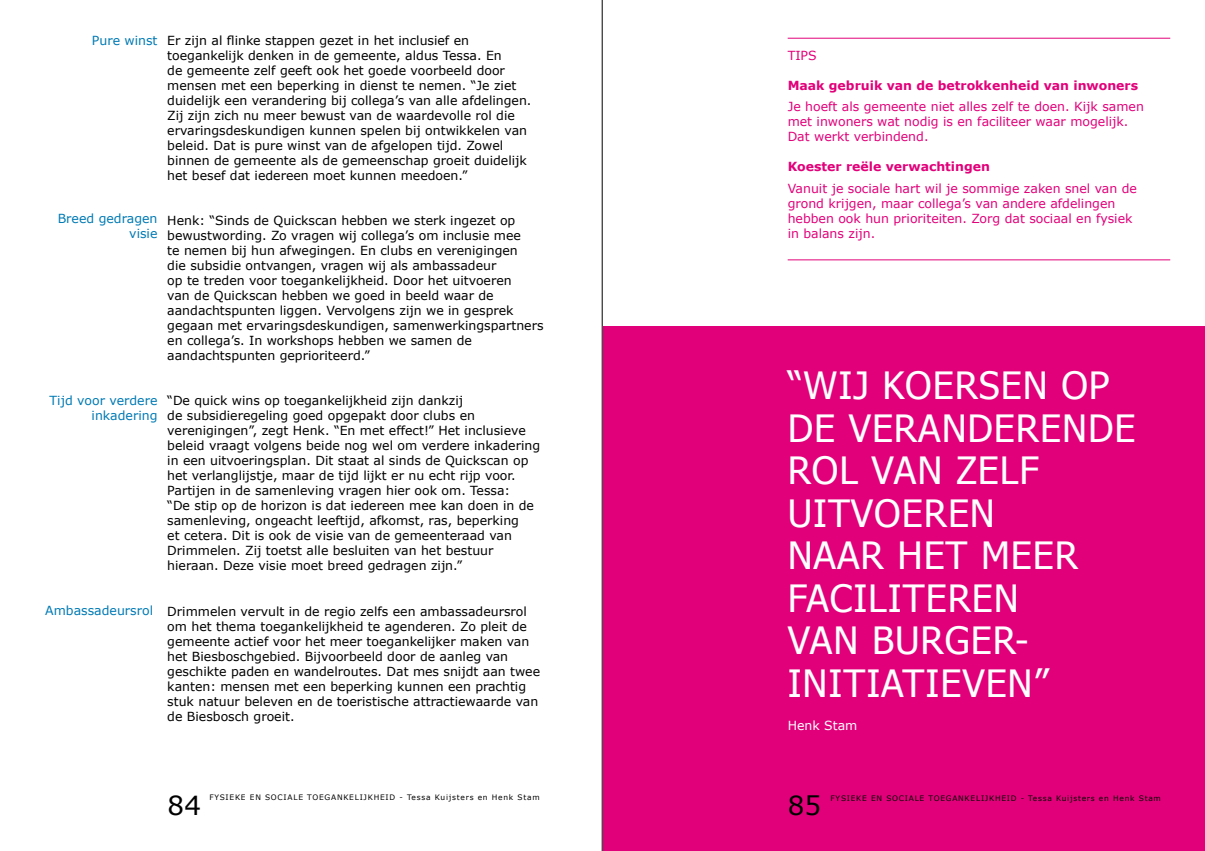
<style>
.page{position:relative;width:1205px;height:851px;background:#fff}
.page>*{position:absolute;margin:0;border:0;box-sizing:border-box;transform-origin:0 0}
.t1{font:37.5px/42.5px "Tahoma";letter-spacing:.025em;color:#fff}
.t2{font:26.25px "Verdana";color:#000}
.t3{font:12.5px/15px "Verdana";color:#000}
.t4{font:12.5px/15px "Verdana";color:#e2007a}
.Kop_4_-_Marge{font:12.5px/15px "Verdana";color:#007ab4;text-align:right}
.t5{font:700 12.5px "Verdana";color:#e2007a}
.t6{font:12.5px "Verdana";color:#fff}
.t7{font:7.5px "Verdana";letter-spacing:.1em;color:#000}
</style>
<div class="page">
<div style="left:603px;top:326px;width:602px;height:524px;background:#e2007a"></div>
<hr style="left:788px;top:38px;width:382px;height:1px;background:#e2007a">
<hr style="left:788px;top:259px;width:382px;height:1px;background:#e2007a">
<hr style="left:602px;top:0;width:1px;height:850px;background:#000">
<h4 class="Kop_4_-_Marge" style="left:92px;top:33px;width:67px">Pure winst</h4>
<h4 class="Kop_4_-_Marge" style="left:58px;top:211px;width:101px">Breed gedragen</h4>
<h4 class="Kop_4_-_Marge" style="left:129px;top:226px;width:30px">visie</h4>
<h4 class="Kop_4_-_Marge" style="left:50px;top:393px;width:109px">Tijd voor verdere inkadering</h4>
<h4 class="Kop_4_-_Marge" style="left:45px;top:603px;width:109px">Ambassadeursrol</h4>
<p class="t3" style="left:167px;top:33px;width:366px">Er zijn al flinke stappen gezet in het inclusief en toegankelijk denken in de gemeente, aldus Tessa. En<br>de gemeente zelf geeft ook het goede voorbeeld door mensen met een beperking in dienst te nemen. “Je ziet duidelijk een verandering bij collega’s van alle afdelingen.<br>Zij zijn zich nu meer bewust van de waardevolle rol die ervaringsdeskundigen kunnen spelen bij ontwikkelen van beleid. Dat is pure winst van de afgelopen tijd. Zowel binnen de gemeente als de gemeenschap groeit duidelijk het besef dat iedereen moet kunnen meedoen.”</p>
<p class="t3" style="left:167px;top:213px;width:378px">Henk: “Sinds de Quickscan hebben we sterk ingezet op bewustwording. Zo vragen wij collega’s om inclusie mee<br>te nemen bij hun afwegingen. En clubs en verenigingen<br>die subsidie ontvangen, vragen wij als ambassadeur<br>op te treden voor toegankelijkheid. Door het uitvoeren<br>van de Quickscan hebben we goed in beeld waar de aandachtspunten liggen. Vervolgens zijn we in gesprek gegaan met ervaringsdeskundigen, samenwerkingspartners en collega’s. In workshops hebben we samen de aandachtspunten geprioriteerd.”</p>
<p class="t3" style="left:167px;top:393px;width:374px">“De quick wins op toegankelijkheid zijn dankzij<br>de subsidieregeling goed opgepakt door clubs en verenigingen”, zegt Henk. “En met effect!” Het inclusieve beleid vraagt volgens beide nog wel om verdere inkadering in een uitvoeringsplan. Dit staat al sinds de Quickscan op het verlanglijstje, maar de tijd lijkt er nu echt rijp voor.<br>Partijen in de samenleving vragen hier ook om. Tessa:<br>“De stip op de horizon is dat iedereen mee kan doen in de samenleving, ongeacht leeftijd, afkomst, ras, beperking<br>et cetera. Dit is ook de visie van de gemeenteraad van Drimmelen. Zij toetst alle besluiten van het bestuur hieraan. Deze visie moet breed gedragen zijn.”</p>
<p class="t3" style="left:167px;top:603px;width:374px">Drimmelen vervult in de regio zelfs een ambassadeursrol om het thema toegankelijkheid te agenderen. Zo pleit de gemeente actief voor het meer toegankelijker maken van het Biesboschgebied. Bijvoorbeeld door de aanleg van geschikte paden en wandelroutes. Dat mes snijdt aan twee kanten: mensen met een beperking kunnen een prachtig stuk natuur beleven en de toeristische attractiewaarde van de Biesbosch groeit.</p>
<p class="t4" style="left:788px;top:48px;width:31px">TIPS</p>
<p class="t5" style="left:788px;top:77px;width:352px">Maak gebruik van de betrokkenheid van inwoners</p>
<p class="t4" style="left:788px;top:99px;width:358px">Je hoeft als gemeente niet alles zelf te doen. Kijk samen met inwoners wat nodig is en faciliteer waar mogelijk.</p>
<p class="t4" style="left:788px;top:129px;width:142px">Dat werkt verbindend.</p>
<p class="t5" style="left:788px;top:159px;width:204px">Koester reële verwachtingen</p>
<p class="t4" style="left:788px;top:181px;width:351px">Vanuit je sociale hart wil je sommige zaken snel van de grond krijgen, maar collega’s van andere afdelingen</p>
<p class="t4" style="left:788px;top:211px;width:346px">hebben ook hun prioriteiten. Zorg dat sociaal en fysiek</p>
<p class="t4" style="left:788px;top:226px;width:89px">in balans zijn.</p>
<p class="t1" style="left:788px;top:362px;width:349px">“WIJ KOERSEN OP<br>DE VERANDERENDE<br>ROL VAN ZELF<br>UITVOEREN<br>NAAR HET MEER<br>FACILITEREN<br>VAN BURGER-<br>INITIATIEVEN”</p>
<p class="t6" style="left:788px;top:717px;width:71px">Henk Stam</p>
<p class="t7" style="left:209px;top:792px;width:332px">FYSIEKE EN SOCIALE TOEGANKELIJKHEID - Tessa Kuijsters en Henk Stam</p>
<p class="t7" style="left:830px;top:793px;width:332px">FYSIEKE EN SOCIALE TOEGANKELIJKHEID - Tessa Kuijsters en Henk Stam</p>
<h2 class="t2" style="left:168px;top:788px;width:35px">84</h2>
<h2 class="t2" style="left:788px;top:788px;width:35px">85</h2>
</div>
